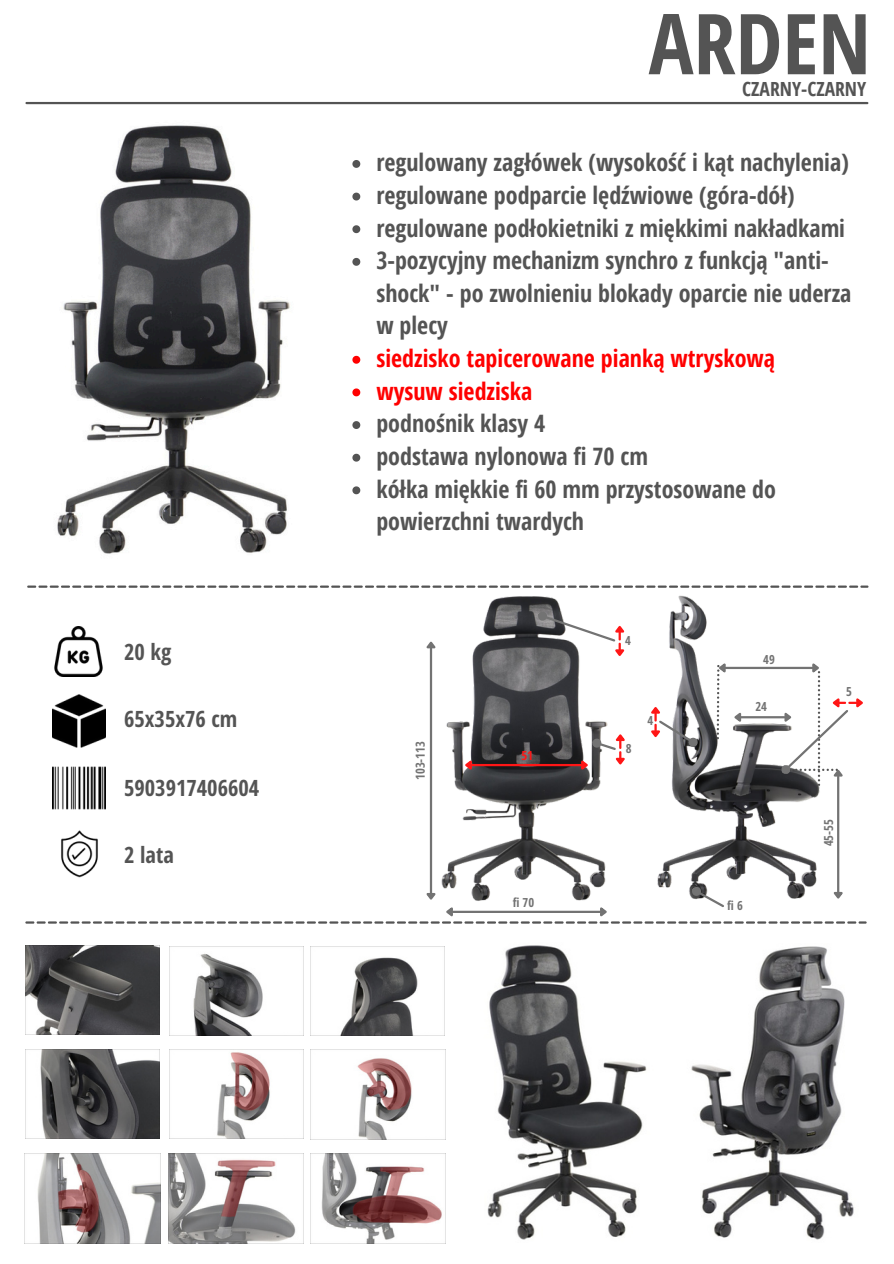
<style>
.page{position:relative;width:894px;height:1264px;background:#fff}
.page>*{position:absolute;margin:0;border:0;box-sizing:border-box;transform-origin:0 0}
.t1{font:700 84px "Open Sans Condensed";color:#545454}
.t2{font:700 24px/32.7px "Open Sans Condensed";color:#545454}
.t3{font:700 24px "Open Sans Condensed";color:#f00}
.t4{font:700 22.5px "Open Sans Hebrew Condensed";color:#545454}
.t5{font:700 19.5px "Open Sans Condensed";color:#545454}
.t6{font:700 12.6px "Open Sans Hebrew Condensed";color:#737373}
.t7{font:700 12.6px "Open Sans Hebrew Condensed";color:#ff1616}
</style>
<div class="page">
<hr style="left:26px;top:102px;width:841px;height:2px;background:#545454">
<img style="left:57px;top:125px;width:233px;height:429px">
<svg style="left:27px;top:585px;width:841px;height:2px"></svg>
<img style="left:54px;top:626px;width:49px;height:50px">
<img style="left:52px;top:694px;width:53px;height:53px">
<img style="left:52px;top:766px;width:53px;height:44px">
<img style="left:61px;top:830px;width:37px;height:48px">
<img style="left:487px;top:945px;width:160px;height:295px">
<img style="left:691px;top:946px;width:163px;height:294px">
<img style="left:310px;top:1153px;width:135px;height:90px">
<img style="left:168px;top:1153px;width:135px;height:90px">
<img style="left:25px;top:1153px;width:135px;height:90px">
<img style="left:310px;top:1049px;width:135px;height:90px">
<img style="left:169px;top:1049px;width:134px;height:89px">
<img style="left:26px;top:1049px;width:134px;height:89px">
<img style="left:169px;top:946px;width:134px;height:89px">
<img style="left:310px;top:946px;width:134px;height:89px">
<img style="left:26px;top:945px;width:134px;height:89px">
<svg style="left:352px;top:160px;width:8px;height:8px"></svg>
<svg style="left:352px;top:193px;width:8px;height:7px"></svg>
<svg style="left:352px;top:225px;width:8px;height:8px"></svg>
<svg style="left:352px;top:258px;width:8px;height:8px"></svg>
<svg style="left:352px;top:356px;width:8px;height:8px"></svg>
<svg style="left:352px;top:388px;width:8px;height:8px"></svg>
<svg style="left:352px;top:421px;width:8px;height:8px"></svg>
<svg style="left:352px;top:454px;width:8px;height:7px"></svg>
<svg style="left:352px;top:486px;width:8px;height:8px"></svg>
<img style="left:680px;top:595px;width:160px;height:288px">
<img style="left:429px;top:595px;width:251px;height:288px">
<hr style="left:430px;top:648px;width:2px;height:245px;background:#737373">
<svg style="left:426px;top:639px;width:11px;height:11px"></svg>
<hr style="left:836px;top:776px;width:3px;height:115px;background:#737373">
<hr style="left:725px;top:666px;width:87px;height:3px;background:#737373">
<hr style="left:741px;top:716px;width:43px;height:2px;background:#737373">
<svg style="left:25px;top:883px;width:841px;height:40px"></svg>
<hr style="left:471px;top:764px;width:110px;height:2px;background:#ff1616">
<svg style="left:462px;top:758px;width:12px;height:15px"></svg>
<svg style="left:716px;top:661px;width:27px;height:78px"></svg>
<svg style="left:579px;top:731px;width:47px;height:42px"></svg>
<svg style="left:535px;top:609px;width:91px;height:49px"></svg>
<svg style="left:647px;top:704px;width:53px;height:46px"></svg>
<svg style="left:777px;top:661px;width:86px;height:125px"></svg>
<p class="t4" style="left:124px;top:635px;width:49px">20 kg</p>
<p class="t4" style="left:124px;top:703px;width:115px">65x35x76 cm</p>
<p class="t4" style="left:124px;top:771px;width:137px">5903917406604</p>
<p class="t4" style="left:124px;top:839px;width:51px">2 lata</p>
<h1 class="t1" style="left:648px;top:-15px;width:223px">ARDEN</h1>
<p class="t5" style="left:742px;top:75px;width:125px">CZARNY-CZARNY</p>
<h4 class="t2" style="left:376px;top:145px;width:474px">regulowany zagłówek (wysokość i kąt nachylenia)</h4>
<p class="t2" style="left:376px;top:178px;width:420px">regulowane podparcie lędźwiowe (góra-dół)</p>
<p class="t2" style="left:376px;top:211px;width:470px">regulowane podłokietniki z miękkimi nakładkami</p>
<p class="t2" style="left:376px;top:243px;width:476px">3-pozycyjny mechanizm synchro z funkcją "anti&shy;shock" - po zwolnieniu blokady oparcie nie uderza w plecy</p>
<p class="t3" style="left:376px;top:341px;width:400px">siedzisko tapicerowane pianką wtryskową</p>
<p class="t3" style="left:376px;top:374px;width:157px">wysuw siedziska</p>
<p class="t2" style="left:376px;top:406px;width:170px">podnośnik klasy 4</p>
<p class="t2" style="left:376px;top:439px;width:273px">podstawa nylonowa fi 70 cm</p>
<p class="t2" style="left:376px;top:472px;width:401px">kółka miękkie fi 60 mm przystosowane do powierzchni twardych</p>
<p class="t6" style="left:411px;top:780px;width:40px;rotate:-90deg">103-113</p>
<p class="t7" style="left:521px;top:747px;width:13px">51</p>
<p class="t6" style="left:512px;top:893px;width:23px">fi 70</p>
<p class="t6" style="left:625px;top:631px;width:7px">4</p>
<p class="t6" style="left:625px;top:740px;width:7px">8</p>
<p class="t6" style="left:647px;top:711px;width:7px">4</p>
<p class="t6" style="left:763px;top:650px;width:13px">49</p>
<p class="t6" style="left:755px;top:698px;width:13px">24</p>
<p class="t6" style="left:727px;top:897px;width:17px">fi 6</p>
<p class="t6" style="left:845px;top:682px;width:7px">5</p>
<p class="t6" style="left:819px;top:846px;width:29px;rotate:-90deg">45-55</p>
</div>
